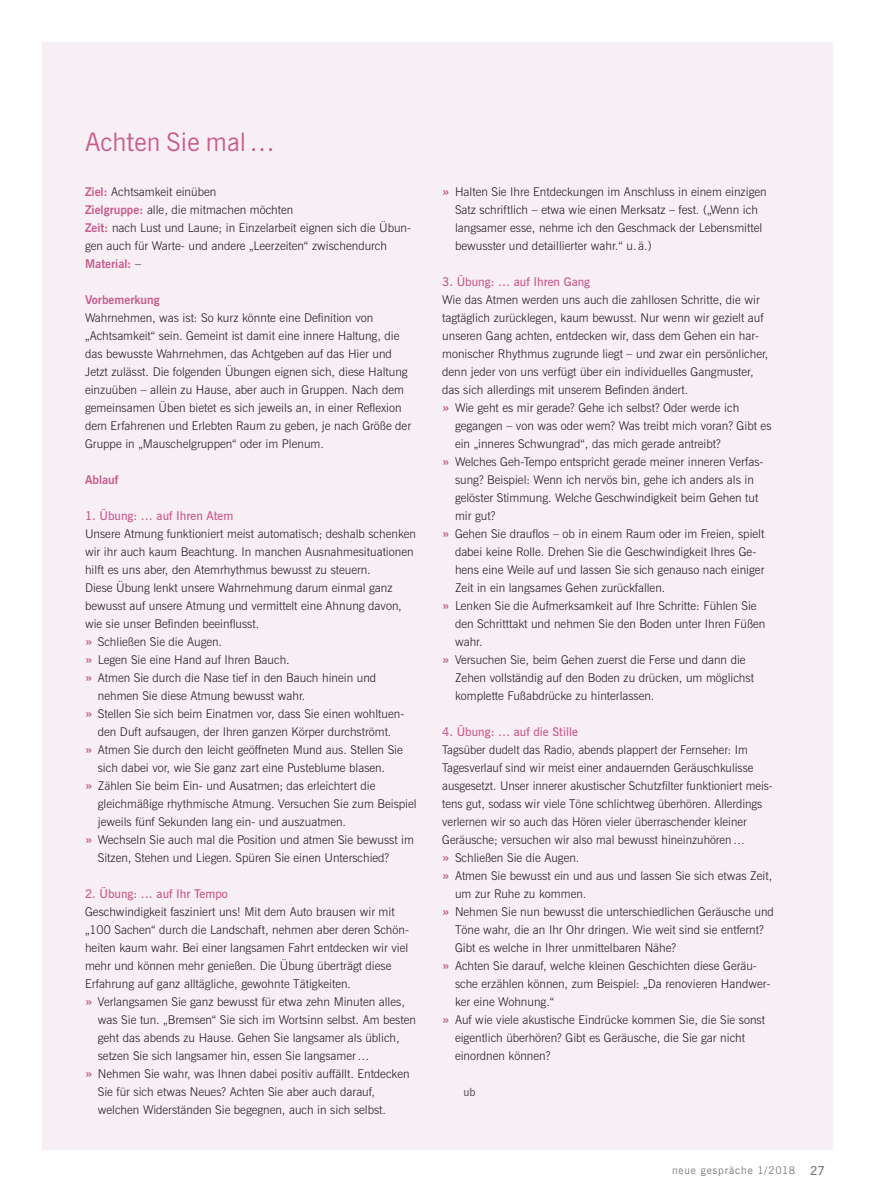
<style>
.page{position:relative;width:876px;height:1191px;background:#fff}
.page>*{position:absolute;margin:0;border:0;box-sizing:border-box;transform-origin:0 0}
.t1{font:25.5px "News Gothic BT";color:#c75c8f}
.t2{font:300 12px/18px "News Gothic BT";color:#231f20}
.t3{font:600 12px "News Gothic BT";color:#c75c8f}
.t4{font:700 12px "News Gothic BT";color:#c75c8f}
.t5{font:600 11.25px "News Gothic BT";color:#636366}
.t6{font:10.5px "News Gothic BT";letter-spacing:.08em;color:#76787b}
.s1{font-weight:700;color:#c75c8f}
.s2{font-weight:700;font-size:13.5px;color:#c75c8f}
.s3{font-weight:600;font-size:12.3px}
</style>
<div class="page">
<div style="left:43px;top:43px;width:790px;height:1107px;background:#f8eff4"></div>
<h1 class="t1" style="left:85px;top:127px;width:192px">Achten Sie mal…</h1>
<p class="t2" style="left:85px;top:182px;width:328px"><span class="s1">Ziel:</span> Achtsamkeit einüben<br><span class="s1">Zielgruppe:</span> alle, die mitmachen möchten<br><span class="s1">Zeit:</span> nach Lust und Laune; in Einzelarbeit eignen sich die Übun&shy;gen auch für Warte- und andere „Leerzeiten“ zwischendurch <span class="s1">Material:</span> –</p>
<p class="t4" style="left:85px;top:292px;width:76px">Vorbemerkung</p>
<p class="t2" style="left:85px;top:308px;width:328px">Wahrnehmen, was ist: So kurz könnte eine Definition von „Achtsamkeit“ sein. Gemeint ist damit eine innere Haltung, die das bewusste Wahrnehmen, das Achtgeben auf das Hier und Jetzt zulässt. Die folgenden Übungen eignen sich, diese Haltung einzuüben – allein zu Hause, aber auch in Gruppen. Nach dem gemeinsamen Üben bietet es sich jeweils an, in einer Reflexion dem Erfahrenen und Erlebten Raum zu geben, je nach Größe der Gruppe in „Mauschelgruppen“ oder im Plenum.</p>
<p class="t4" style="left:85px;top:472px;width:35px">Ablauf</p>
<p class="t3" style="left:85px;top:508px;width:150px">1. Übung: … auf Ihren Atem</p>
<p class="t2" style="left:85px;top:524px;width:333px">Unsere Atmung funktioniert meist automatisch; deshalb schenken</p>
<p class="t2" style="left:85px;top:542px;width:330px">wir ihr auch kaum Beachtung. In manchen Ausnahmesituationen</p>
<p class="t2" style="left:85px;top:560px;width:287px">hilft es uns aber, den Atemrhythmus bewusst zu steuern.</p>
<p class="t2" style="left:85px;top:578px;width:309px">Diese Übung lenkt unsere Wahrnehmung darum einmal ganz</p>
<p class="t2" style="left:85px;top:596px;width:318px">bewusst auf unsere Atmung und vermittelt eine Ahnung davon,</p>
<p class="t2" style="left:85px;top:614px;width:176px">wie sie unser Befinden beeinflusst.</p>
<p class="t2" style="left:85px;top:632px;width:139px"><span class="s2">»</span> Schließen Sie die Augen.</p>
<p class="t2" style="left:85px;top:650px;width:206px"><span class="s2">»</span> Legen Sie eine Hand auf Ihren Bauch.</p>
<p class="t2" style="left:85px;top:668px;width:293px"><span class="s2">»</span> Atmen Sie durch die Nase tief in den Bauch hinein und</p>
<p class="t2" style="left:98px;top:686px;width:209px">nehmen Sie diese Atmung bewusst wahr.</p>
<p class="t2" style="left:85px;top:704px;width:321px"><span class="s2">»</span> Stellen Sie sich beim Einatmen vor, dass Sie einen wohltuen-</p>
<p class="t2" style="left:98px;top:722px;width:295px">den Duft aufsaugen, der Ihren ganzen Körper durchströmt.</p>
<p class="t2" style="left:85px;top:740px;width:319px"><span class="s2">»</span> Atmen Sie durch den leicht geöffneten Mund aus. Stellen Sie</p>
<p class="t2" style="left:98px;top:758px;width:289px">sich dabei vor, wie Sie ganz zart eine Pusteblume blasen.</p>
<p class="t2" style="left:85px;top:776px;width:292px"><span class="s2">»</span> Zählen Sie beim Ein- und Ausatmen; das erleichtert die</p>
<p class="t2" style="left:98px;top:794px;width:320px">gleichmäßige rhythmische Atmung. Versuchen Sie zum Beispiel</p>
<p class="t2" style="left:98px;top:812px;width:250px">jeweils fünf Sekunden lang ein- und auszuatmen.</p>
<p class="t2" style="left:85px;top:830px;width:330px"><span class="s2">»</span> Wechseln Sie auch mal die Position und atmen Sie bewusst im</p>
<p class="t2" style="left:98px;top:848px;width:293px">Sitzen, Stehen und Liegen. Spüren Sie einen Unterschied?</p>
<p class="t3" style="left:85px;top:886px;width:144px">2. Übung: … auf Ihr Tempo</p>
<p class="t2" style="left:85px;top:902px;width:311px">Geschwindigkeit fasziniert uns! Mit dem Auto brausen wir mit</p>
<p class="t2" style="left:85px;top:920px;width:325px">„100 Sachen“ durch die Landschaft, nehmen aber deren Schön-</p>
<p class="t2" style="left:85px;top:938px;width:325px">heiten kaum wahr. Bei einer langsamen Fahrt entdecken wir viel</p>
<p class="t2" style="left:85px;top:956px;width:308px">mehr und können mehr genießen. Die Übung überträgt diese</p>
<p class="t2" style="left:85px;top:974px;width:267px">Erfahrung auf ganz alltägliche, gewohnte Tätigkeiten.</p>
<p class="t2" style="left:85px;top:992px;width:321px"><span class="s2">»</span> Verlangsamen Sie ganz bewusst für etwa zehn Minuten alles,</p>
<p class="t2" style="left:98px;top:1010px;width:320px">was Sie tun. „Bremsen“ Sie sich im Wortsinn selbst. Am besten</p>
<p class="t2" style="left:98px;top:1028px;width:303px">geht das abends zu Hause. Gehen Sie langsamer als üblich,</p>
<p class="t2" style="left:98px;top:1046px;width:273px">setzen Sie sich langsamer hin, essen Sie langsamer…</p>
<p class="t2" style="left:85px;top:1064px;width:326px"><span class="s2">»</span> Nehmen Sie wahr, was Ihnen dabei positiv auffällt. Entdecken</p>
<p class="t2" style="left:98px;top:1082px;width:279px">Sie für sich etwas Neues? Achten Sie aber auch darauf,</p>
<p class="t2" style="left:98px;top:1100px;width:290px">welchen Widerständen Sie begegnen, auch in sich selbst.</p>
<p class="t2" style="left:455px;top:182px;width:313px;text-indent:-13px"><span class="s2">»</span> Halten Sie Ihre Entdeckungen im Anschluss in einem einzigen Satz schriftlich – etwa wie einen Merksatz – fest. („Wenn ich langsamer esse, nehme ich den Geschmack der Lebensmittel bewusster und detaillierter wahr.“ u. ä.)</p>
<p class="t3" style="left:442px;top:274px;width:149px">3. Übung: … auf Ihren Gang</p>
<p class="t2" style="left:442px;top:290px;width:328px">Wie das Atmen werden uns auch die zahllosen Schritte, die wir tagtäglich zurücklegen, kaum bewusst. Nur wenn wir gezielt auf unseren Gang achten, entdecken wir, dass dem Gehen ein har&shy;monischer Rhythmus zugrunde liegt – und zwar ein persönlicher, denn jeder von uns verfügt über ein individuelles Gangmuster, das sich allerdings mit unserem Befinden ändert.<br><span class="s2">»</span> Wie geht es mir gerade? Gehe ich selbst? Oder werde ich</p>
<p class="t2" style="left:455px;top:416px;width:318px">gegangen – von was oder wem? Was treibt mich voran? Gibt es</p>
<p class="t2" style="left:455px;top:434px;width:267px">ein „inneres Schwungrad“, das mich gerade antreibt?</p>
<p class="t2" style="left:442px;top:452px;width:323px"><span class="s2">»</span> Welches Geh-Tempo entspricht gerade meiner inneren Verfas-</p>
<p class="t2" style="left:455px;top:470px;width:300px">sung? Beispiel: Wenn ich nervös bin, gehe ich anders als in</p>
<p class="t2" style="left:455px;top:488px;width:305px">gelöster Stimmung. Welche Geschwindigkeit beim Gehen tut</p>
<p class="t2" style="left:455px;top:506px;width:42px">mir gut?</p>
<p class="t2" style="left:442px;top:524px;width:324px"><span class="s2">»</span> Gehen Sie drauflos – ob in einem Raum oder im Freien, spielt</p>
<p class="t2" style="left:455px;top:542px;width:303px">dabei keine Rolle. Drehen Sie die Geschwindigkeit Ihres Ge-</p>
<p class="t2" style="left:455px;top:560px;width:311px">hens eine Weile auf und lassen Sie sich genauso nach einiger</p>
<p class="t2" style="left:455px;top:578px;width:212px">Zeit in ein langsames Gehen zurückfallen.</p>
<p class="t2" style="left:442px;top:596px;width:316px"><span class="s2">»</span> Lenken Sie die Aufmerksamkeit auf Ihre Schritte: Fühlen Sie</p>
<p class="t2" style="left:455px;top:614px;width:312px">den Schritttakt und nehmen Sie den Boden unter Ihren Füßen</p>
<p class="t2" style="left:455px;top:632px;width:29px">wahr.</p>
<p class="t2" style="left:442px;top:650px;width:305px"><span class="s2">»</span> Versuchen Sie, beim Gehen zuerst die Ferse und dann die</p>
<p class="t2" style="left:455px;top:668px;width:300px">Zehen vollständig auf den Boden zu drücken, um möglichst</p>
<p class="t2" style="left:455px;top:686px;width:201px">komplette Fußabdrücke zu hinterlassen.</p>
<p class="t3" style="left:442px;top:724px;width:137px">4. Übung: … auf die Stille</p>
<p class="t2" style="left:442px;top:740px;width:307px">Tagsüber dudelt das Radio, abends plappert der Fernseher: Im</p>
<p class="t2" style="left:442px;top:758px;width:313px">Tagesverlauf sind wir meist einer andauernden Geräuschkulisse</p>
<p class="t2" style="left:442px;top:776px;width:332px">ausgesetzt. Unser innerer akustischer Schutzfilter funktioniert meis-</p>
<p class="t2" style="left:442px;top:794px;width:322px">tens gut, sodass wir viele Töne schlichtweg überhören. Allerdings</p>
<p class="t2" style="left:442px;top:812px;width:306px">verlernen wir so auch das Hören vieler überraschender kleiner</p>
<p class="t2" style="left:442px;top:830px;width:304px">Geräusche; versuchen wir also mal bewusst hineinzuhören…</p>
<p class="t2" style="left:442px;top:848px;width:139px"><span class="s2">»</span> Schließen Sie die Augen.</p>
<p class="t2" style="left:442px;top:866px;width:332px"><span class="s2">»</span> Atmen Sie bewusst ein und aus und lassen Sie sich etwas Zeit,</p>
<p class="t2" style="left:455px;top:884px;width:133px">um zur Ruhe zu kommen.</p>
<p class="t2" style="left:442px;top:902px;width:333px"><span class="s2">»</span> Nehmen Sie nun bewusst die unterschiedlichen Geräusche und</p>
<p class="t2" style="left:455px;top:920px;width:310px">Töne wahr, die an Ihr Ohr dringen. Wie weit sind sie entfernt?</p>
<p class="t2" style="left:455px;top:938px;width:223px">Gibt es welche in Ihrer unmittelbaren Nähe?</p>
<p class="t2" style="left:442px;top:956px;width:316px"><span class="s2">»</span> Achten Sie darauf, welche kleinen Geschichten diese Geräu-</p>
<p class="t2" style="left:455px;top:974px;width:317px">sche erzählen können, zum Beispiel: „Da renovieren Handwer-</p>
<p class="t2" style="left:455px;top:992px;width:101px">ker eine Wohnung.“</p>
<p class="t2" style="left:442px;top:1010px;width:324px"><span class="s2">»</span> Auf wie viele akustische Eindrücke kommen Sie, die Sie sonst</p>
<p class="t2" style="left:455px;top:1028px;width:292px">eigentlich überhören? Gibt es Geräusche, die Sie gar nicht</p>
<p class="t2" style="left:455px;top:1046px;width:97px">einordnen können?</p>
<p class="t5" style="left:463px;top:1085px;width:14px">ub</p>
<p class="t6" style="left:672px;top:1164px;width:154px">neue gespräche 1/2018 <span class="s3">27</span></p>
</div>
